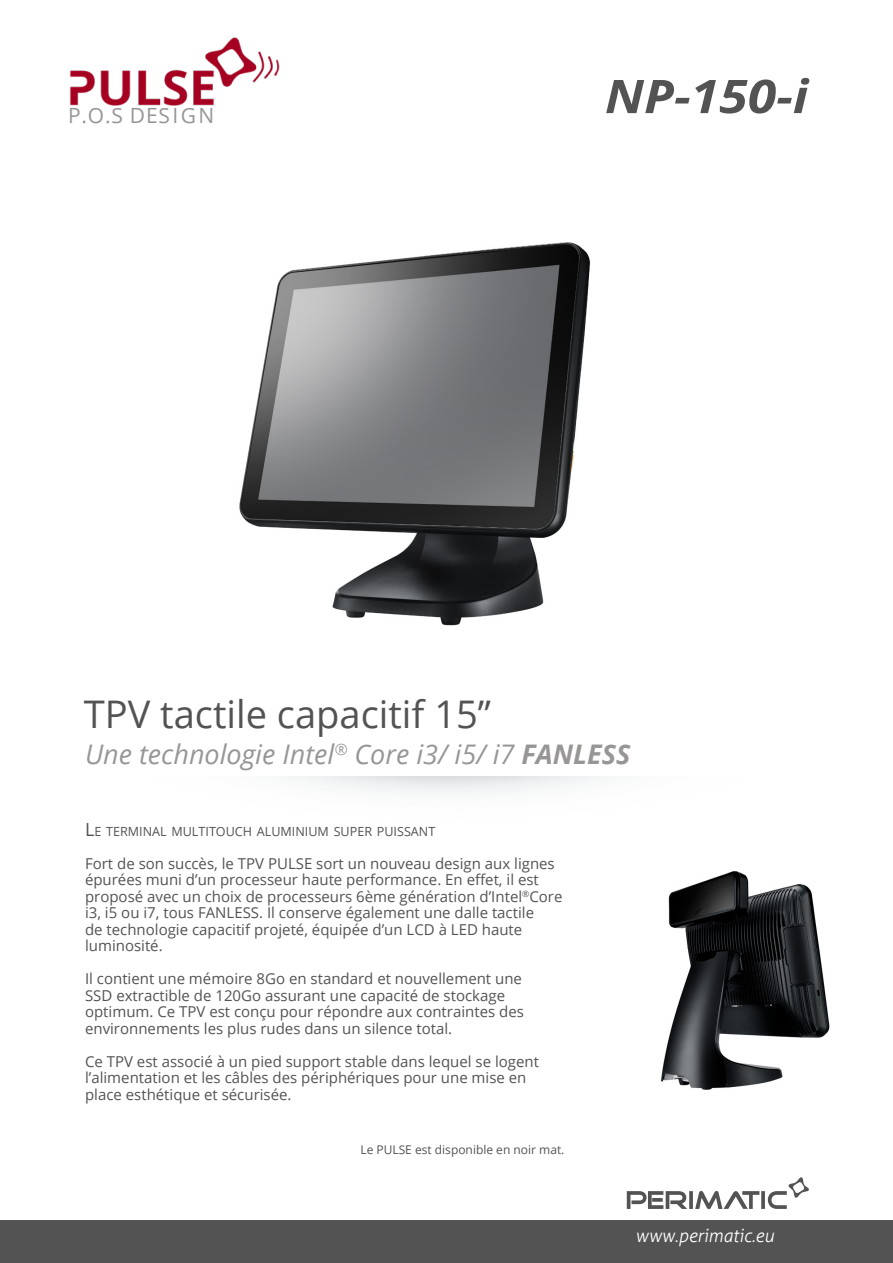
<style>
.page{position:relative;width:893px;height:1263px;background:#fff}
.page>*{position:absolute;margin:0;border:0;box-sizing:border-box;transform-origin:0 0}
.t1{font:italic 700 46.35px "Open Sans";color:#535353;scale:1.12 1}
.t2{font:38.1px "Open Sans";color:#535353}
.t3{font:italic 27px "Open Sans";color:#989595}
.t4{font:21px "Open Sans";letter-spacing:.12em;color:#989595}
.t5{font:italic 300 18px "Aller";color:#fff}
.t6{font:15px/16.5px "Open Sans";color:#535353}
.t7{font:12.6px "Open Sans";color:#535353}
.t8{font:12px "Open Sans";color:#535353}
.s1{font-weight:700}
.s2{font-size:18px}
</style>
<div class="page">
<div style="left:0;top:1220px;width:893px;height:43px;background:#535353"></div>
<svg style="left:627px;top:1177px;width:182px;height:32px"></svg>
<img style="left:70px;top:37px;width:209px;height:69px">
<img style="left:239px;top:242px;width:351px;height:384px">
<img style="left:660px;top:871px;width:170px;height:219px">
<p class="t4" style="left:68px;top:101px;width:148px">P.O.S DESIGN</p>
<p class="t1" style="left:605px;top:64px;width:183px">NP-150-i</p>
<p class="t2" style="left:84px;top:688px;width:409px">TPV tactile capacitif 15’’</p>
<p class="t3" style="left:85px;top:736px;width:547px">Une technologie Intel<sup>®</sup> Core i3/ i5/ i7 <span class="s1">FANLESS</span></p>
<p class="t7" style="left:85px;top:822px;width:352px"><span class="s2">L</span>E TERMINAL MULTITOUCH ALUMINIUM SUPER PUISSANT</p>
<p class="t6" style="left:85px;top:854px;width:479px">Fort de son succès, le TPV PULSE sort un nouveau design aux lignes épurées muni d’un processeur haute performance. En effet, il est proposé avec un choix de processeurs 6ème génération d’Intel<sup>®</sup>Core i3, i5 ou i7, tous FANLESS. Il conserve également une dalle tactile<br>de technologie capacitif projeté, équipée d’un LCD à LED haute luminosité.</p>
<p class="t6" style="left:85px;top:970px;width:440px">Il contient une mémoire 8Go en standard et nouvellement une SSD extractible de 120Go assurant une capacité de stockage optimum. Ce TPV est conçu pour répondre aux contraintes des environnements les plus rudes dans un silence total.</p>
<p class="t6" style="left:85px;top:1052px;width:455px">Ce TPV est associé à un pied support stable dans lequel se logent l’alimentation et les câbles des périphériques pour une mise en place esthétique et sécurisée.</p>
<p class="t8" style="left:360px;top:1141px;width:205px">Le PULSE est disponible en noir mat.</p>
<p class="t5" style="left:635px;top:1225px;width:140px">www.perimatic.eu</p>
</div>
